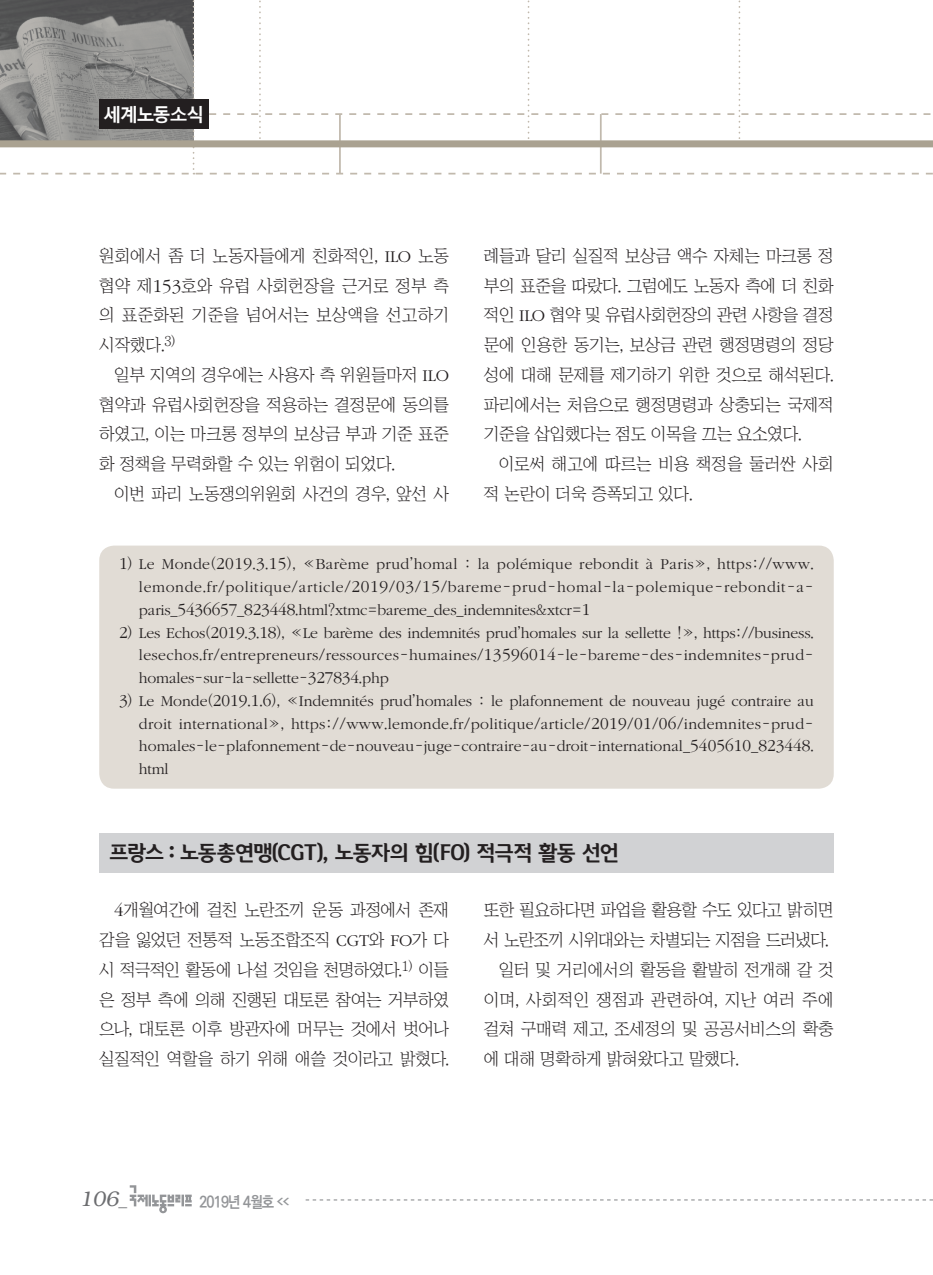
<style>
.page{position:relative;width:933px;height:1275px;background:#fff}
.page>*{position:absolute;margin:0;border:0;box-sizing:border-box;transform-origin:0 0}
.노사정__제목{font:700 21px "Auction Gothic";letter-spacing:-.055em;color:#231f20}
.t1{font:italic 300 21px "Bookman";color:#6c6d70}
.t2{font:700 18.38px "Malgun Gothic";letter-spacing:-.09em;color:#fff}
.노사정__본문{font:17.15px/29.8px "Chosunilbo NM";letter-spacing:-.01em;color:#231f20;text-align:justify}
.노사정__본문-2{font:17.15px/29.8px "Chosunilbo NM";letter-spacing:-.04em;color:#231f20}
.각주{font:300 15.75px/22.8px "ITC Garamond Std";color:#231f20;text-align:justify}
.t3{font:700 15.75px "Ko Pub Dotum";letter-spacing:-.055em;color:#939598;scale:.9 1}
.s1{font-family:"ITC Garamond Std";font-weight:300}
.s2{font-family:"ITC Garamond Std";font-weight:300;font-size:18.9px}
.s3{font-size:17.32px}
.s4{font-family:"Chosunilbo NM";font-weight:400}
.s5{font-family:"Helvetica";font-weight:400;font-style:normal;font-size:17.5px}
.s6{font-size:7.88px}
</style>
<div class="page">
<svg style="left:306px;top:1199px;width:627px;height:1px"></svg>
<svg style="left:0;top:0;width:933px;height:174px"></svg>
<div style="left:0;top:140px;width:933px;height:7px;background:#aaa291"></div>
<svg style="left:130px;top:1185px;width:62px;height:28px"></svg>
<div style="left:99px;top:99px;width:109px;height:30px;background:#231f20"></div>
<div style="left:99px;top:546px;width:734px;height:243px;background:#e1dcd5;border-radius:15px"></div>
<div style="left:99px;top:833px;width:734px;height:40px;background:#d1d2d4"></div>
<p class="t2" style="left:103px;top:102px;width:103px">세계노동소식</p>
<p class="노사정__본문" style="left:99px;top:241px;width:351px">원회에서 좀 더 노동자들에게 친화적인, <span class="s1">ILO</span> 노동 협약 제<span class="s2">153</span>호와 유럽 사회헌장을 근거로 정부 측 의 표준화된 기준을 넘어서는 보상액을 선고하기 시작했다.<sup>3)</sup></p>
<p class="노사정__본문" style="left:99px;top:360px;width:351px;text-indent:15px">일부 지역의 경우에는 사용자 측 위원들마저 <span class="s1">ILO </span>협약과 유럽사회헌장을 적용하는 결정문에 동의를 하였고, 이는 마크롱 정부의 보상금 부과 기준 표준 화 정책을 무력화할 수 있는 위험이 되었다.</p>
<p class="노사정__본문" style="left:114px;top:479px;width:336px">이번 파리 노동쟁의위원회 사건의 경우, 앞선 사</p>
<p class="노사정__본문" style="left:484px;top:241px;width:351px">례들과 달리 실질적 보상금 액수 자체는 마크롱 정 부의 표준을 따랐다. 그럼에도 노동자 측에 더 친화 적인 <span class="s1">ILO</span> 협약 및 유럽사회헌장의 관련 사항을 결정 문에 인용한 동기는, 보상금 관련 행정명령의 정당 성에 대해 문제를 제기하기 위한 것으로 해석된다. 파리에서는 처음으로 행정명령과 상충되는 국제적 기준을 삽입했다는 점도 이목을 끄는 요소였다.</p>
<p class="노사정__본문" style="left:484px;top:449px;width:351px;text-indent:15px">이로써 해고에 따르는 비용 책정을 둘러싼 사회 적 논란이 더욱 증폭되고 있다.</p>
<p class="각주" style="left:139px;top:553px;width:676px;text-indent:-20px"><span class="s3">1</span><span class="s4">)</span> Le Monde<span class="s4">(</span><span class="s3">2019</span><span class="s4">.</span><span class="s3">3</span><span class="s4">.</span><span class="s3">15</span><span class="s4">), «</span>Barème prud<span class="s4">’</span>homal <span class="s4">:</span> la polémique rebondit à Paris<span class="s4">»,</span> https<span class="s4">://</span>www<span class="s4">. </span>lemonde<span class="s4">.</span>fr<span class="s4">/</span>politique<span class="s4">/</span>article<span class="s4">/</span><span class="s3">2019</span><span class="s4">/</span><span class="s3">03</span><span class="s4">/</span><span class="s3">15</span><span class="s4">/</span>bareme<span class="s4">-</span>prud<span class="s4">-</span>homal<span class="s4">-</span>la<span class="s4">-</span>polemique<span class="s4">-</span>rebondit<span class="s4">-</span>a&shy;paris<span class="s4">_</span><span class="s3">5436657</span><span class="s4">_</span><span class="s3">823448</span><span class="s4">.</span>html<span class="s4">?</span>xtmc<span class="s4">=</span>bareme<span class="s4">_</span>des<span class="s4">_</span>indemnites<span class="s4">&amp;</span>xtcr<span class="s4">=</span><span class="s3">1</span></p>
<p class="각주" style="left:139px;top:622px;width:676px;text-indent:-20px"><span class="s3">2</span><span class="s4">)</span> Les Echos<span class="s4">(</span><span class="s3">2019</span><span class="s4">.</span><span class="s3">3</span><span class="s4">.</span><span class="s3">18</span><span class="s4">), «</span>Le barème des indemnités prud<span class="s4">’</span>homales sur la sellette <span class="s4">!»,</span> https<span class="s4">://</span>business<span class="s4">. </span>lesechos<span class="s4">.</span>fr<span class="s4">/</span>entrepreneurs<span class="s4">/</span>ressources<span class="s4">-</span>humaines<span class="s4">/</span><span class="s3">13596014</span><span class="s4">-</span>le<span class="s4">-</span>bareme<span class="s4">-</span>des<span class="s4">-</span>indemnites<span class="s4">-</span>prud&shy;homales<span class="s4">-</span>sur<span class="s4">-</span>la<span class="s4">-</span>sellette<span class="s4">-</span><span class="s3">327834</span><span class="s4">.</span>php</p>
<p class="각주" style="left:139px;top:690px;width:676px;text-indent:-20px"><span class="s3">3</span><span class="s4">)</span> Le Monde<span class="s4">(</span><span class="s3">2019</span><span class="s4">.</span><span class="s3">1</span><span class="s4">.</span><span class="s3">6</span><span class="s4">), «</span>Indemnités prud<span class="s4">’</span>homales <span class="s4">:</span> le plafonnement de nouveau jugé contraire au droit international<span class="s4">»,</span> https<span class="s4">://</span>www<span class="s4">.</span>lemonde<span class="s4">.</span>fr<span class="s4">/</span>politique<span class="s4">/</span>article<span class="s4">/</span><span class="s3">2019</span><span class="s4">/</span><span class="s3">01</span><span class="s4">/</span><span class="s3">06</span><span class="s4">/</span>indemnites<span class="s4">-</span>prud&shy;homales<span class="s4">-</span>le<span class="s4">-</span>plafonnement<span class="s4">-</span>de<span class="s4">-</span>nouveau<span class="s4">-</span>juge<span class="s4">-</span>contraire<span class="s4">-</span>au<span class="s4">-</span>droit<span class="s4">-</span>international<span class="s4">_</span><span class="s3">5405610</span><span class="s4">_</span><span class="s3">823448</span><span class="s4">. </span>html</p>
<p class="노사정__제목" style="left:109px;top:842px;width:511px">프랑스 : 노동총연맹(CGT), 노동자의 힘(FO) 적극적 활동 선언</p>
<p class="노사정__본문" style="left:99px;top:895px;width:351px;text-indent:15px"><span class="s2">4</span>개월여간에 걸친 노란조끼 운동 과정에서 존재 감을 잃었던 전통적 노동조합조직 <span class="s1">CGT</span>와 <span class="s1">FO</span>가 다 시 적극적인 활동에 나설 것임을 천명하였다.<sup>1)</sup> 이들 은 정부 측에 의해 진행된 대토론 참여는 거부하였 으나, 대토론 이후 방관자에 머무는 것에서 벗어나 실질적인 역할을 하기 위해 애쓸 것이라고 밝혔다.</p>
<p class="노사정__본문-2" style="left:484px;top:895px;width:351px">또한 필요하다면 파업을 활용할 수도 있다고 밝히면 서 노란조끼 시위대와는 차별되는 지점을 드러냈다.</p>
<p class="노사정__본문" style="left:484px;top:955px;width:351px;text-indent:15px">일터 및 거리에서의 활동을 활발히 전개해 갈 것 이며, 사회적인 쟁점과 관련하여, 지난 여러 주에 걸쳐 구매력 제고, 조세정의 및 공공서비스의 확충 에 대해 명확하게 밝혀왔다고 말했다.</p>
<h1 class="t1" style="left:79px;top:1187px;width:49px">106<span class="s5">_</span></h1>
<p class="t3" style="left:199px;top:1194px;width:101px">2019년 4월호 <span class="s6">&lt;&lt;</span></p>
</div>
